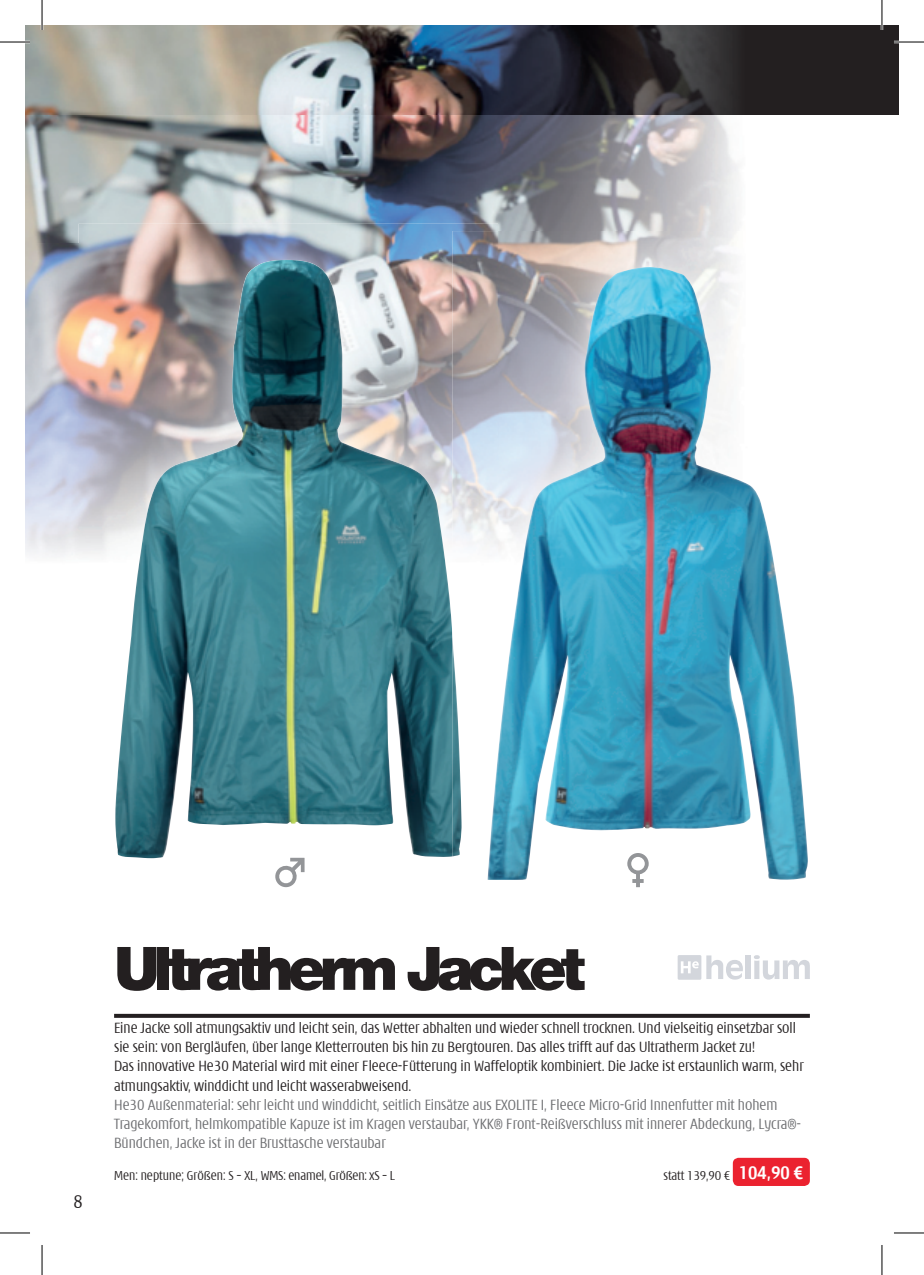
<style>
.page{position:relative;width:924px;height:1275px;background:#fff}
.page>*{position:absolute;margin:0;border:0;box-sizing:border-box;transform-origin:0 0}
.t1{font:900 60px "Helvetica Neue";letter-spacing:-.1em;color:#231f20}
.t2{font:300 condensed 20px "Modena";color:#231f20}
.t3{font:300 condensed 16px/19.2px "Modena";color:#231f20}
.t4{font:300 condensed 16px/19.2px "Modena";color:#6c6d70}
.t5{font:300 condensed 14px "Modena";letter-spacing:-.01em;color:#231f20}
.s1{font-weight:700;font-size:20px;color:#fff}
</style>
<div class="page">
<div style="left:25px;top:25px;width:873px;height:89px;background:#231f20"></div>
<img style="left:25px;top:25px;width:770px;height:218px">
<img style="left:25px;top:243px;width:54px;height:313px">
<img style="left:79px;top:224px;width:419px;height:648px">
<img style="left:115px;top:260px;width:171px;height:598px">
<img style="left:452px;top:766px;width:188px;height:122px">
<img style="left:452px;top:231px;width:343px;height:535px">
<img style="left:452px;top:633px;width:9px;height:223px">
<img style="left:487px;top:267px;width:321px;height:613px">
<svg style="left:114px;top:1013px;width:695px;height:4px;background:#514e4f"></svg>
<div style="left:732px;top:1157px;width:77px;height:29px;background:#eb222f;border-radius:6px"></div>
<svg style="left:627px;top:853px;width:21px;height:34px"></svg>
<svg style="left:274px;top:857px;width:30px;height:31px"></svg>
<svg style="left:706px;top:955px;width:36px;height:24px"></svg>
<div style="left:745px;top:955px;width:5px;height:24px;background:#d3d6dc"></div>
<svg style="left:754px;top:955px;width:55px;height:24px"></svg>
<div style="left:677px;top:955px;width:24px;height:24px;background:#d3d6dc"></div>
<svg style="left:681px;top:961px;width:17px;height:12px"></svg>
<hr style="left:0;top:41px;width:30px;height:2px;background:#fff">
<hr style="left:893px;top:41px;width:30px;height:2px;background:#fff">
<hr style="left:41px;top:0;width:2px;height:30px;background:#fff">
<hr style="left:880px;top:0;width:2px;height:30px;background:#fff">
<hr style="left:0;top:42px;width:30px;height:1px;background:#000">
<hr style="left:893px;top:42px;width:30px;height:1px;background:#000">
<hr style="left:0;top:1232px;width:30px;height:1px;background:#000">
<hr style="left:893px;top:1232px;width:30px;height:1px;background:#000">
<hr style="left:42px;top:0;width:1px;height:30px;background:#000">
<hr style="left:42px;top:1245px;width:1px;height:30px;background:#000">
<hr style="left:881px;top:0;width:1px;height:30px;background:#000">
<hr style="left:881px;top:1245px;width:1px;height:30px;background:#000">
<p class="t2" style="left:73px;top:1192px;width:11px">8</p>
<h1 class="t1" style="left:114px;top:932px;width:472px">Ultratherm Jacket</h1>
<p class="t3" style="left:114px;top:1019px;width:690px">Eine Jacke soll atmungsaktiv und leicht sein, das Wetter abhalten und wieder schnell trocknen. Und vielseitig einsetzbar soll sie sein: von Bergläufen, über lange Kletterrouten bis hin zu Bergtouren. Das alles trifft auf das Ultratherm Jacket zu!<br>Das innovative He30 Material wird mit einer Fleece-Fütterung in Waffeloptik kombiniert. Die Jacke ist erstaunlich warm, sehr atmungsaktiv, winddicht und leicht wasserabweisend.</p>
<p class="t4" style="left:114px;top:1095px;width:688px">He30 Außenmaterial: sehr leicht und winddicht, seitlich Einsätze aus EXOLITE I, Fleece Micro-Grid Innenfutter mit hohem<br>Tragekomfort, helmkompatible Kapuze ist im Kragen verstaubar, YKK® Front-Reißverschluss mit innerer Abdeckung, Lycra®-<br>Bündchen, Jacke ist in der Brusttasche verstaubar</p>
<p class="t5" style="left:114px;top:1169px;width:282px">Men: neptune; Größen: S – XL, WMS: enamel, Größen: xS – L</p>
<p class="t5" style="left:663px;top:1169px;width:141px">statt 139,90 € <span class="s1">104,90 €</span></p>
</div>
